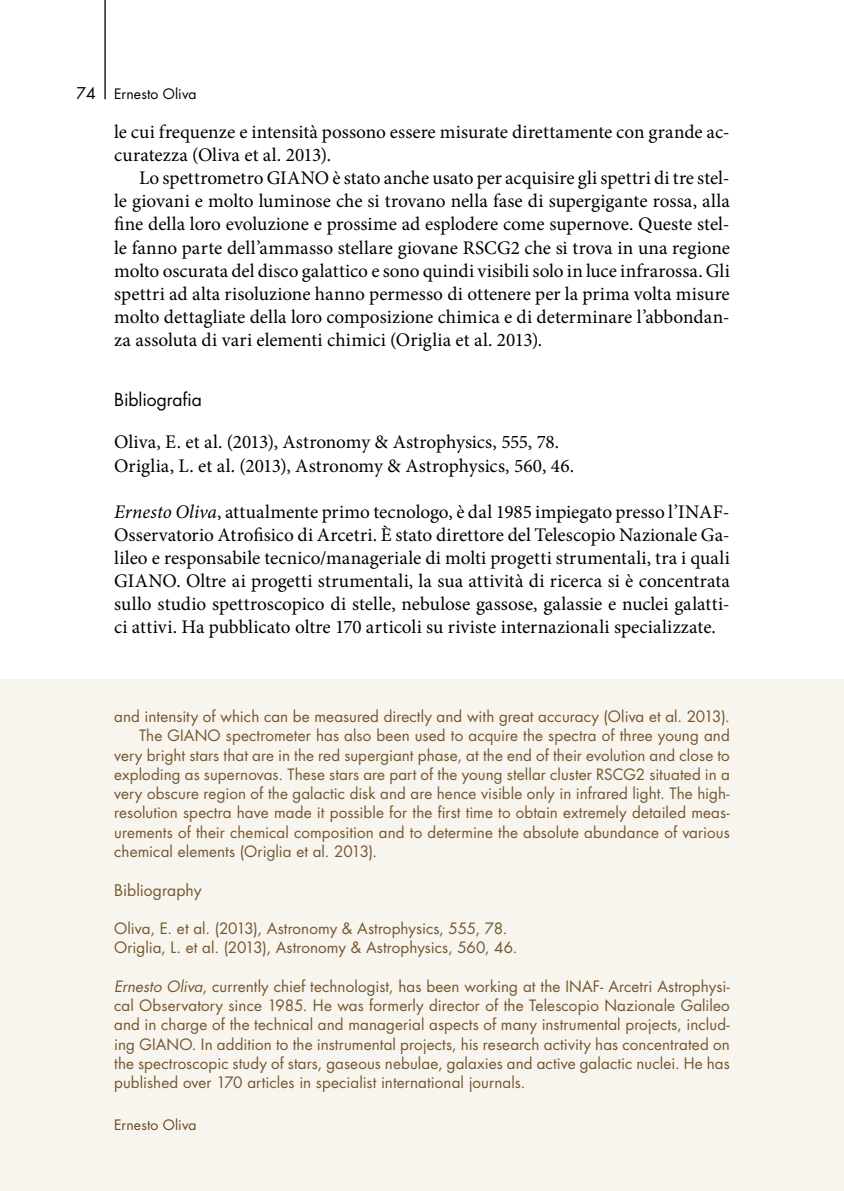
<style>
.page{position:relative;width:844px;height:1191px;background:#fff}
.page>*{position:absolute;margin:0;border:0;box-sizing:border-box;transform-origin:0 0}
.t1{font:19.25px/23.1px "Minion Pro";letter-spacing:.005em;color:#000}
.t2{font:17.5px "Futura Std";letter-spacing:-.005em;color:#000}
.t3{font:15.75px "Futura Std";letter-spacing:-.005em;color:#75562d}
.t4{font:15.75px "Futura Std";color:#000}
.t5{font:15.22px/19.2px "Futura Std";letter-spacing:.005em;color:#75562d}
.t6{font:14px "Futura Std";letter-spacing:.01em;color:#684a21}
.t7{font:14px "Futura Std";letter-spacing:.01em;color:#000}
.s1{font-style:italic}
</style>
<div class="page">
<div style="left:0;top:680px;width:843px;height:511px;background:#f8f5ef"></div>
<hr style="left:104px;top:0;width:2px;height:99px;background:#000">
<p class="t4" style="left:76px;top:83px;width:21px">74</p>
<p class="t7" style="left:114px;top:85px;width:84px">Ernesto Oliva</p>
<p class="t1" style="left:114px;top:120px;width:617px">le cui frequenze e intensità possono essere misurate direttamente con grande ac&shy;curatezza (Oliva et al. 2013).</p>
<p class="t1" style="left:114px;top:167px;width:617px;text-align:justify;text-indent:25px">Lo spettrometro GIANO è stato anche usato per acquisire gli spettri di tre stel&shy;le giovani e molto luminose che si trovano nella fase di supergigante rossa, alla fine della loro evoluzione e prossime ad esplodere come supernove. Queste stel&shy;le fanno parte dell’ammasso stellare giovane RSCG2 che si trova in una regione molto oscurata del disco galattico e sono quindi visibili solo in luce infrarossa. Gli spettri ad alta risoluzione hanno permesso di ottenere per la prima volta misure molto dettagliate della loro composizione chimica e di determinare l’abbondan&shy;za assoluta di vari elementi chimici (Origlia et al. 2013).</p>
<p class="t2" style="left:114px;top:388px;width:89px">Bibliografia</p>
<p class="t1" style="left:114px;top:431px;width:461px">Oliva, E. et al. (2013), Astronomy &amp; Astrophysics, 555, 78.<br>Origlia, L. et al. (2013), Astronomy &amp; Astrophysics, 560, 46.</p>
<p class="t1" style="left:114px;top:500px;width:617px;text-align:justify"><span class="s1">Ernesto Oliva</span>, attualmente primo tecnologo, è dal 1985 impiegato presso l’INAF-Osservatorio Atrofisico di Arcetri. È stato direttore del Telescopio Nazionale Ga&shy;lileo e responsabile tecnico/manageriale di molti progetti strumentali, tra i quali GIANO. Oltre ai progetti strumentali, la sua attività di ricerca si è concentrata sullo studio spettroscopico di stelle, nebulose gassose, galassie e nuclei galatti&shy;ci attivi. Ha pubblicato oltre 170 articoli su riviste internazionali specializzate.</p>
<p class="t5" style="left:114px;top:707px;width:617px">and intensity of which can be measured directly and with great accuracy (Oliva et al. 2013).</p>
<p class="t5" style="left:139px;top:726px;width:592px">The GIANO spectrometer has also been used to acquire the spectra of three young and</p>
<p class="t5" style="left:114px;top:745px;width:617px">very bright stars that are in the red supergiant phase, at the end of their evolution and close to</p>
<p class="t5" style="left:114px;top:765px;width:617px">exploding as supernovas. These stars are part of the young stellar cluster RSCG2 situated in a</p>
<p class="t5" style="left:114px;top:784px;width:617px">very obscure region of the galactic disk and are hence visible only in infrared light. The high-</p>
<p class="t5" style="left:114px;top:803px;width:617px">resolution spectra have made it possible for the first time to obtain extremely detailed meas-</p>
<p class="t5" style="left:114px;top:822px;width:617px">urements of their chemical composition and to determine the absolute abundance of various</p>
<p class="t5" style="left:114px;top:842px;width:264px">chemical elements (Origlia et al. 2013).</p>
<p class="t3" style="left:114px;top:879px;width:89px">Bibliography</p>
<p class="t5" style="left:114px;top:919px;width:404px">Oliva, E. et al. (2013), Astronomy &amp; Astrophysics, 555, 78.<br>Origlia, L. et al. (2013), Astronomy &amp; Astrophysics, 560, 46.</p>
<p class="t5" style="left:114px;top:976px;width:617px;text-align:justify"><span class="s1">Ernesto Oliva</span>, currently chief technologist, has been working at the INAF- Arcetri Astrophysi&shy;cal Observatory since 1985. He was formerly director of the Telescopio Nazionale Galileo and in charge of the technical and managerial aspects of many instrumental projects, includ&shy;ing GIANO. In addition to the instrumental projects, his research activity has concentrated on the spectroscopic study of stars, gaseous nebulae, galaxies and active galactic nuclei. He has published over 170 articles in specialist international journals.</p>
<p class="t6" style="left:114px;top:1116px;width:84px">Ernesto Oliva</p>
</div>
